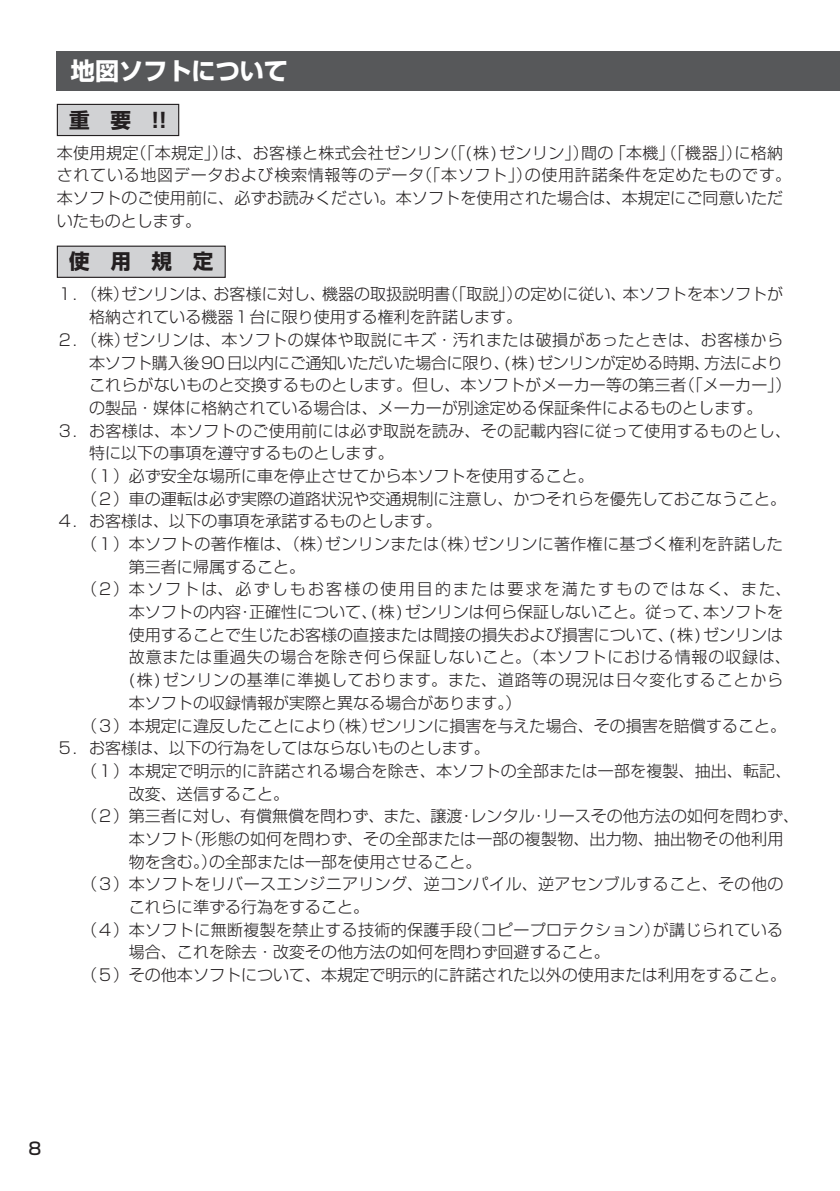
<style>
.page{position:relative;width:840px;height:1191px;background:#fff}
.page>*{position:absolute;margin:0;border:0;box-sizing:border-box;transform-origin:0 0}
.t1{font:24px "Shin Go Pro Bold 90 pv RKSJ H";color:#fff}
.t2{font:20.6px "Shin Go Pro Bold 90 pv RKSJ H";color:#231f20}
.t3{font:17px "Shin Go Pro Medium 90 pv RKSJ H";color:#231f20}
.t4{font:16px/22.6px "Shin Go Pro Light 90 pv RKSJ H";color:#231f20}
.t5{font:16px/22.6px "Shin Go Pro Light 90 pv RKSJ H";letter-spacing:.025em;color:#231f20}
.t6{font:16px "Shin Go Pro Light 90 pv RKSJ H";letter-spacing:.02em;color:#231f20}
.t7{font:16px "Shin Go Pro Light 90 pv RKSJ H";letter-spacing:.05em;color:#231f20}
.t8{font:16px "Shin Go Pro Light 90 pv RKSJ H";letter-spacing:.13em;color:#231f20}
</style>
<div class="page">
<div style="left:57px;top:104px;width:122px;height:31px;background:#d1d2d4"></div>
<div style="left:57px;top:104px;width:122px;height:32px;border:1px solid #231f20"></div>
<div style="left:57px;top:246px;width:168px;height:31px;background:#d1d2d4"></div>
<div style="left:57px;top:246px;width:169px;height:32px;border:1px solid #231f20"></div>
<div style="left:57px;top:51px;width:782px;height:40px;background:#57585a"></div>
<h1 class="t1" style="left:71px;top:62px;width:218px">地図ソフトについて</h1>
<p class="t2" style="left:69px;top:112px;width:99px">重　要　!!</p>
<p class="t5" style="left:57px;top:144px;width:735px">本使用規定（「本規定」）は、お客様と株式会社ゼンリン（「(株)ゼンリン」）間の「本機」（「機器」）に格納されている地図データおよび検索情報等のデータ（「本ソフト」）の使用許諾条件を定めたものです。本ソフトのご使用前に、必ずお読みください。本ソフトを使用された場合は、本規定にご同意いただいたものとします。</p>
<p class="t2" style="left:69px;top:254px;width:145px">使　用　規　定</p>
<p class="t4" style="left:89px;top:285px;width:695px;text-indent:-32px">１. （株）ゼンリンは、お客様に対し、機器の取扱説明書（「取説」）の定めに従い、本ソフトを本ソフトが格納されている機器1台に限り使用する権利を許諾します。</p>
<p class="t4" style="left:89px;top:331px;width:703px;text-indent:-32px">２. （株）ゼンリンは、本ソフトの媒体や取説にキズ・汚れまたは破損があったときは、お客様から本ソフト購入後90日以内にご通知いただいた場合に限り、(株)ゼンリンが定める時期、方法によりこれらがないものと交換するものとします。但し、本ソフトがメーカー等の第三者（「メーカー」）の製品・媒体に格納されている場合は、メーカーが別途定める保証条件によるものとします。</p>
<p class="t6" style="left:57px;top:424px;width:735px">３. お客様は、本ソフトのご使用前には必ず取説を読み、その記載内容に従って使用するものとし、</p>
<p class="t4" style="left:89px;top:444px;width:306px">特に以下の事項を遵守するものとします。</p>
<p class="t4" style="left:81px;top:467px;width:514px">（１）必ず安全な場所に車を停止させてから本ソフトを使用すること。</p>
<p class="t4" style="left:81px;top:489px;width:706px">（２）車の運転は必ず実際の道路状況や交通規制に注意し、かつそれらを優先しておこなうこと。</p>
<p class="t4" style="left:57px;top:512px;width:386px">４. お客様は、以下の事項を承諾するものとします。</p>
<p class="t6" style="left:81px;top:538px;width:703px">（１）本ソフトの著作権は、（株）ゼンリンまたは（株）ゼンリンに著作権に基づく権利を許諾した</p>
<p class="t4" style="left:129px;top:557px;width:178px">第三者に帰属すること。</p>
<p class="t8" style="left:81px;top:583px;width:711px">（２）本ソフトは、必ずしもお客様の使用目的または要求を満たすものではなく、また、</p>
<p class="t4" style="left:129px;top:603px;width:655px">本ソフトの内容・正確性について、(株)ゼンリンは何ら保証しないこと。従って、本ソフトを</p>
<p class="t4" style="left:129px;top:625px;width:655px">使用することで生じたお客様の直接または間接の損失および損害について、(株)ゼンリンは</p>
<p class="t7" style="left:129px;top:651px;width:663px">故意または重過失の場合を除き何ら保証しないこと。（本ソフトにおける情報の収録は、</p>
<p class="t7" style="left:129px;top:674px;width:655px">(株)ゼンリンの基準に準拠しております。また、道路等の現況は日々変化することから</p>
<p class="t4" style="left:129px;top:693px;width:394px">本ソフトの収録情報が実際と異なる場合があります。）</p>
<p class="t4" style="left:81px;top:716px;width:706px">（３）本規定に違反したことにより（株）ゼンリンに損害を与えた場合、その損害を賠償すること。</p>
<p class="t4" style="left:57px;top:739px;width:434px">５. お客様は、以下の行為をしてはならないものとします。</p>
<p class="t4" style="left:81px;top:761px;width:711px">（１）本規定で明示的に許諾される場合を除き、本ソフトの全部または一部を複製、抽出、転記、</p>
<p class="t4" style="left:129px;top:784px;width:162px">改変、送信すること。</p>
<p class="t4" style="left:81px;top:807px;width:719px">（２）第三者に対し、有償無償を問わず、また、譲渡・レンタル・リースその他方法の如何を問わず、</p>
<p class="t4" style="left:129px;top:830px;width:655px">本ソフト（形態の如何を問わず、その全部または一部の複製物、出力物、抽出物その他利用</p>
<p class="t4" style="left:129px;top:852px;width:354px">物を含む。）の全部または一部を使用させること。</p>
<p class="t5" style="left:81px;top:875px;width:703px">（３）本ソフトをリバースエンジニアリング、逆コンパイル、逆アセンブルすること、その他の</p>
<p class="t4" style="left:129px;top:898px;width:242px">これらに準ずる行為をすること。</p>
<p class="t6" style="left:81px;top:923px;width:703px">（４）本ソフトに無断複製を禁止する技術的保護手段（コピープロテクション）が講じられている</p>
<p class="t4" style="left:129px;top:943px;width:482px">場合、これを除去・改変その他方法の如何を問わず回避すること。</p>
<p class="t4" style="left:81px;top:966px;width:706px">（５）その他本ソフトについて、本規定で明示的に許諾された以外の使用または利用をすること。</p>
<p class="t3" style="left:28px;top:1142px;width:14px">8</p>
</div>
